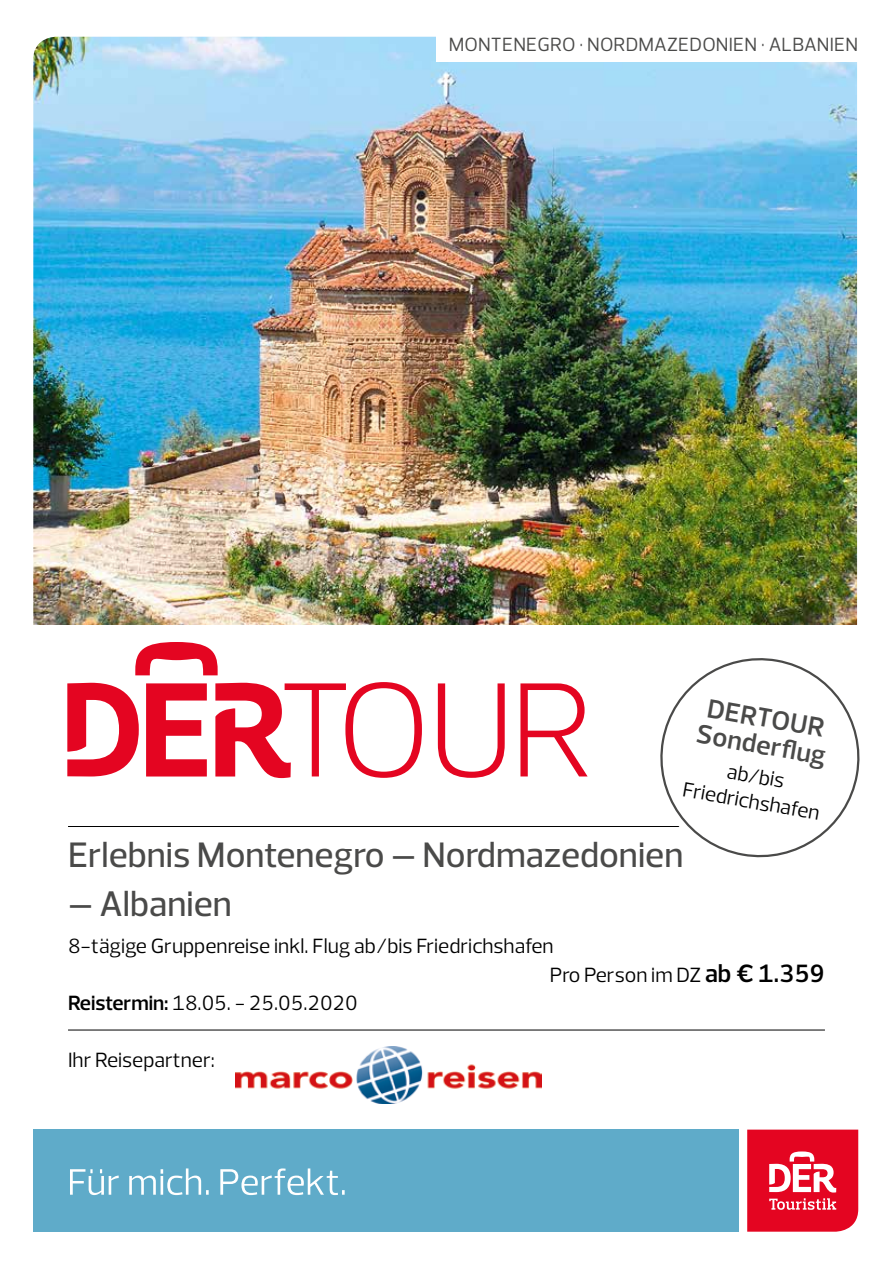
<style>
.page{position:relative;width:893px;height:1263px;background:#fff}
.page>*{position:absolute;margin:0;border:0;box-sizing:border-box;transform-origin:0 0}
.t1{font:500 36px "Prelo";color:#4a4a49}
.t2{font:600 27px/27px "Prelo";color:#4a4a49}
.t3{font:21px/25.5px "Prelo";color:#000;text-align:center}
.t4{font:19.5px "Prelo";letter-spacing:.015em;color:#4a4a49}
.s1{font-weight:600;font-size:25.5px}
.s2{font-weight:600}
</style>
<div class="page">
<hr style="left:68px;top:826px;width:757px;height:1px;background:#000">
<hr style="left:68px;top:1030px;width:757px;height:1px;background:#000">
<svg style="left:660px;top:658px;width:200px;height:200px"></svg>
<svg style="left:747px;top:1129px;width:111px;height:103px;background:#e82b43"></svg>
<div style="left:33px;top:1129px;width:706px;height:103px;background:#5fabc9"></div>
<svg style="left:70px;top:1168px;width:275px;height:27px"></svg>
<svg style="left:67px;top:683px;width:72px;height:93px"></svg>
<svg style="left:135px;top:642px;width:83px;height:33px"></svg>
<svg style="left:146px;top:683px;width:61px;height:93px"></svg>
<svg style="left:215px;top:682px;width:207px;height:96px"></svg>
<svg style="left:438px;top:683px;width:67px;height:95px"></svg>
<svg style="left:520px;top:683px;width:68px;height:93px"></svg>
<img style="left:33px;top:37px;width:824px;height:588px">
<div style="left:436px;top:32px;width:424px;height:29px;background:#fff"></div>
<img style="left:235px;top:1047px;width:306px;height:57px">
<p class="t4" style="left:449px;top:33px;width:411px">MONTENEGRO · NORDMAZEDONIEN · ALBANIEN</p>
<p class="t2" style="left:704px;top:693px;width:133px;rotate:10deg">DERTOUR<br>Sonderfl ug</p>
<p class="t3" style="left:690px;top:751px;width:140px;rotate:10deg">ab/bis<br>Friedrichshafen</p>
<h1 class="t1" style="left:68px;top:833px;width:617px">Erlebnis Montenegro – Nordmazedonien</h1>
<h1 class="t1" style="left:68px;top:882px;width:165px">– Albanien</h1>
<p class="t3" style="left:68px;top:934px;width:487px">8-tägige Gruppenreise inkl. Flug ab/bis Friedrichshafen</p>
<p class="t3" style="left:550px;top:962px;width:277px">Pro Person im DZ <span class="s1">ab € 1.359</span></p>
<p class="t3" style="left:68px;top:991px;width:291px"><span class="s2">Reistermin:</span> 18.05. - 25.05.2020</p>
<p class="t3" style="left:68px;top:1048px;width:148px">Ihr Reisepartner:</p>
</div>
